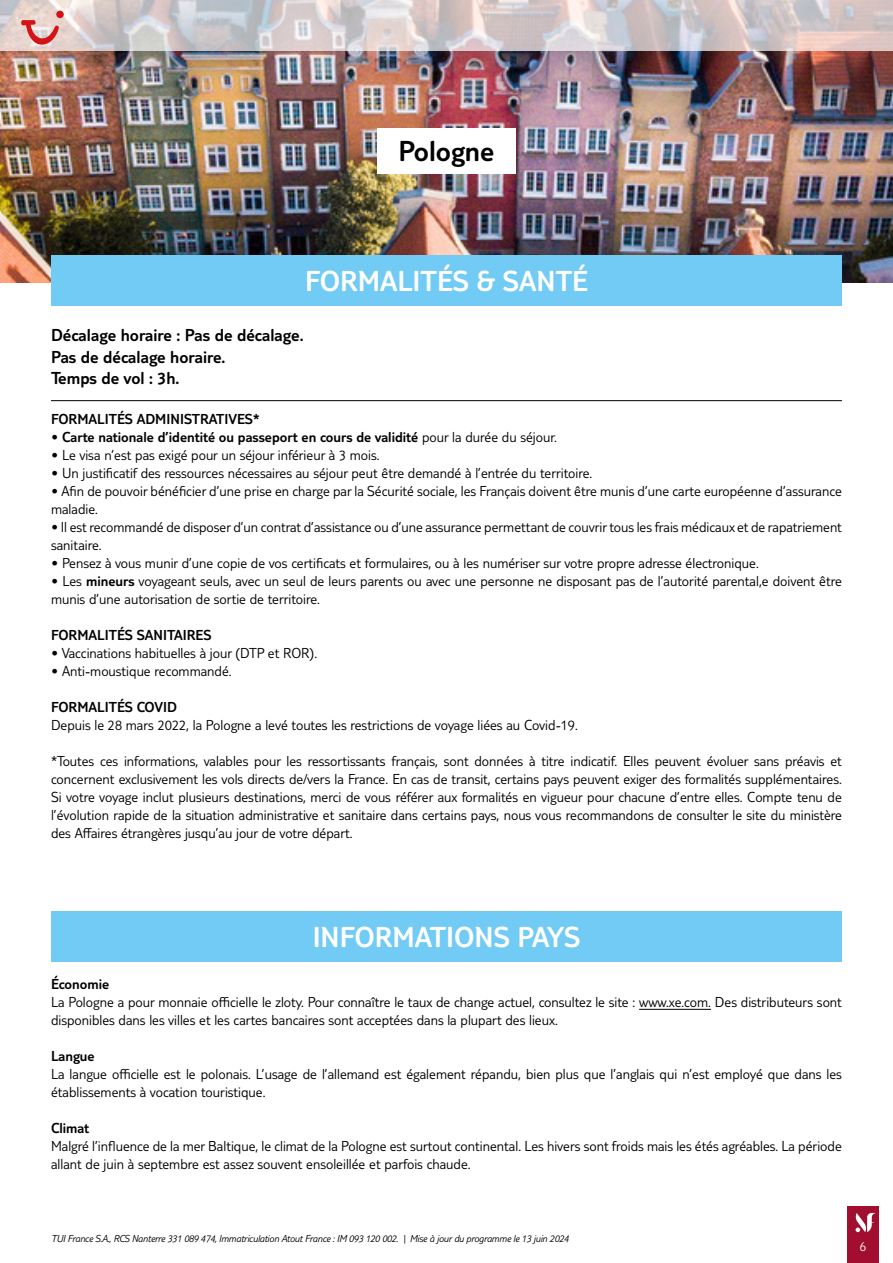
<style>
.page{position:relative;width:893px;height:1263px;background:#fff}
.page>*{position:absolute;margin:0;border:0;box-sizing:border-box;transform-origin:0 0}
.t1{font:300 30px "TUI Type";color:#fff}
.t2{font:300 30px "TUI Type";color:#000}
.t3{font:300 18px/21.6px "TUI Type";color:#000}
.t4{font:300 15px/18px "TUI Type";color:#000}
.t5{font:300 15px "TUI Type";color:#000}
.t6{font:300 13.5px "TUI Type";color:#fff}
.t7{font:italic 300 10.5px "TUI Type";letter-spacing:-.02em;color:#000}
.s1{font-style:inherit}
</style>
<div class="page">
<div style="left:847px;top:1206px;width:32px;height:57px;background:#a10e2f"></div>
<svg style="left:855px;top:1213px;width:21px;height:19px"></svg>
<img style="left:0;top:51px;width:893px;height:232px">
<svg style="left:0;top:0;width:893px;height:51px;background:#d3cbcc"></svg>
<div style="left:377px;top:128px;width:139px;height:46px;background:#fff"></div>
<hr style="left:51px;top:400px;width:791px;height:1px;background:#000">
<hr style="left:639px;top:1009px;width:72px;height:1px;background:#000">
<div style="left:51px;top:255px;width:791px;height:51px;background:#71cbf4"></div>
<div style="left:51px;top:911px;width:791px;height:51px;background:#71cbf4"></div>
<svg style="left:21px;top:20px;width:38px;height:31px"></svg>
<div style="left:56px;top:11px;width:8px;height:7px;background:#d51317;border-radius:50%"></div>
<h1 class="t2" style="left:399px;top:134px;width:97px">Pologne</h1>
<h1 class="t1" style="left:305px;top:263px;width:284px">FORMALITÉS &amp; SANTÉ</h1>
<p class="t3" style="left:51px;top:324px;width:254px">Décalage horaire : Pas de décalage.<br>Pas de décalage horaire.<br>Temps de vol : 3h.</p>
<p class="t5" style="left:51px;top:410px;width:210px">FORMALITÉS ADMINISTRATIVES*</p>
<p class="t5" style="left:51px;top:428px;width:507px"><span class="s1">•</span> Carte nationale d’identité ou passeport en cours de validité <span class="s1">pour la durée du séjour.</span></p>
<p class="t4" style="left:51px;top:445px;width:330px">• Le visa n’est pas exigé pour un séjour inférieur à 3 mois.</p>
<p class="t4" style="left:51px;top:463px;width:543px">• Un justificatif des ressources nécessaires au séjour peut être demandé à l’entrée du territoire.</p>
<p class="t4" style="left:51px;top:481px;width:792px">• Afin de pouvoir bénéficier d’une prise en charge par la Sécurité sociale, les Français doivent être munis d’une carte européenne d’assurance maladie.</p>
<p class="t4" style="left:51px;top:517px;width:792px">• Il est recommandé de disposer d’un contrat d’assistance ou d’une assurance permettant de couvrir tous les frais médicaux et de rapatriement sanitaire.</p>
<p class="t4" style="left:51px;top:553px;width:709px">• Pensez à vous munir d’une copie de vos certificats et formulaires, ou à les numériser sur votre propre adresse électronique.</p>
<p class="t4" style="left:51px;top:571px;width:792px">• Les <span class="s1">mineurs</span> voyageant seuls, avec un seul de leurs parents ou avec une personne ne disposant pas de l’autorité parental,e doivent être munis d’une autorisation de sortie de territoire.</p>
<p class="t5" style="left:51px;top:626px;width:162px">FORMALITÉS SANITAIRES</p>
<p class="t4" style="left:51px;top:643px;width:268px">• Vaccinations habituelles à jour (DTP et ROR).</p>
<p class="t4" style="left:51px;top:661px;width:182px">• Anti-moustique recommandé.</p>
<p class="t5" style="left:51px;top:698px;width:128px">FORMALITÉS COVID</p>
<p class="t4" style="left:51px;top:715px;width:528px">Depuis le 28 mars 2022, la Pologne a levé toutes les restrictions de voyage liées au Covid-19.</p>
<p class="t4" style="left:51px;top:751px;width:792px;text-align:justify">*Toutes ces informations, valables pour les ressortissants français, sont données à titre indicatif. Elles peuvent évoluer sans préavis et concernent exclusivement les vols directs de/vers la France. En cas de transit, certains pays peuvent exiger des formalités supplémentaires.<br>Si votre voyage inclut plusieurs destinations, merci de vous référer aux formalités en vigueur pour chacune d’entre elles. Compte tenu de l’évolution rapide de la situation administrative et sanitaire dans certains pays, nous vous recommandons de consulter le site du ministère des Affaires étrangères jusqu’au jour de votre départ.</p>
<h1 class="t1" style="left:313px;top:919px;width:269px">INFORMATIONS PAYS</h1>
<p class="t5" style="left:51px;top:976px;width:60px">Économie</p>
<p class="t4" style="left:51px;top:993px;width:792px">La Pologne a pour monnaie officielle le zloty. Pour connaître le taux de change actuel, consultez le site : www.xe.com. Des distributeurs sont disponibles dans les villes et les cartes bancaires sont acceptées dans la plupart des lieux.</p>
<p class="t5" style="left:51px;top:1048px;width:45px">Langue</p>
<p class="t4" style="left:51px;top:1065px;width:792px">La langue officielle est le polonais. L’usage de l’allemand est également répandu, bien plus que l’anglais qui n’est employé que dans les établissements à vocation touristique.</p>
<p class="t5" style="left:51px;top:1120px;width:40px">Climat</p>
<p class="t4" style="left:51px;top:1137px;width:792px">Malgré l’influence de la mer Baltique, le climat de la Pologne est surtout continental. Les hivers sont froids mais les étés agréables. La période allant de juin à septembre est assez souvent ensoleillée et parfois chaude.</p>
<p class="t7" style="left:51px;top:1232px;width:519px">TUI France S.A., RCS Nanterre 331 089 474, Immatriculation Atout France : IM 093 120 002. | Mise à jour du programme le 13 juin 2024</p>
<p class="t6" style="left:860px;top:1239px;width:8px">6</p>
</div>
